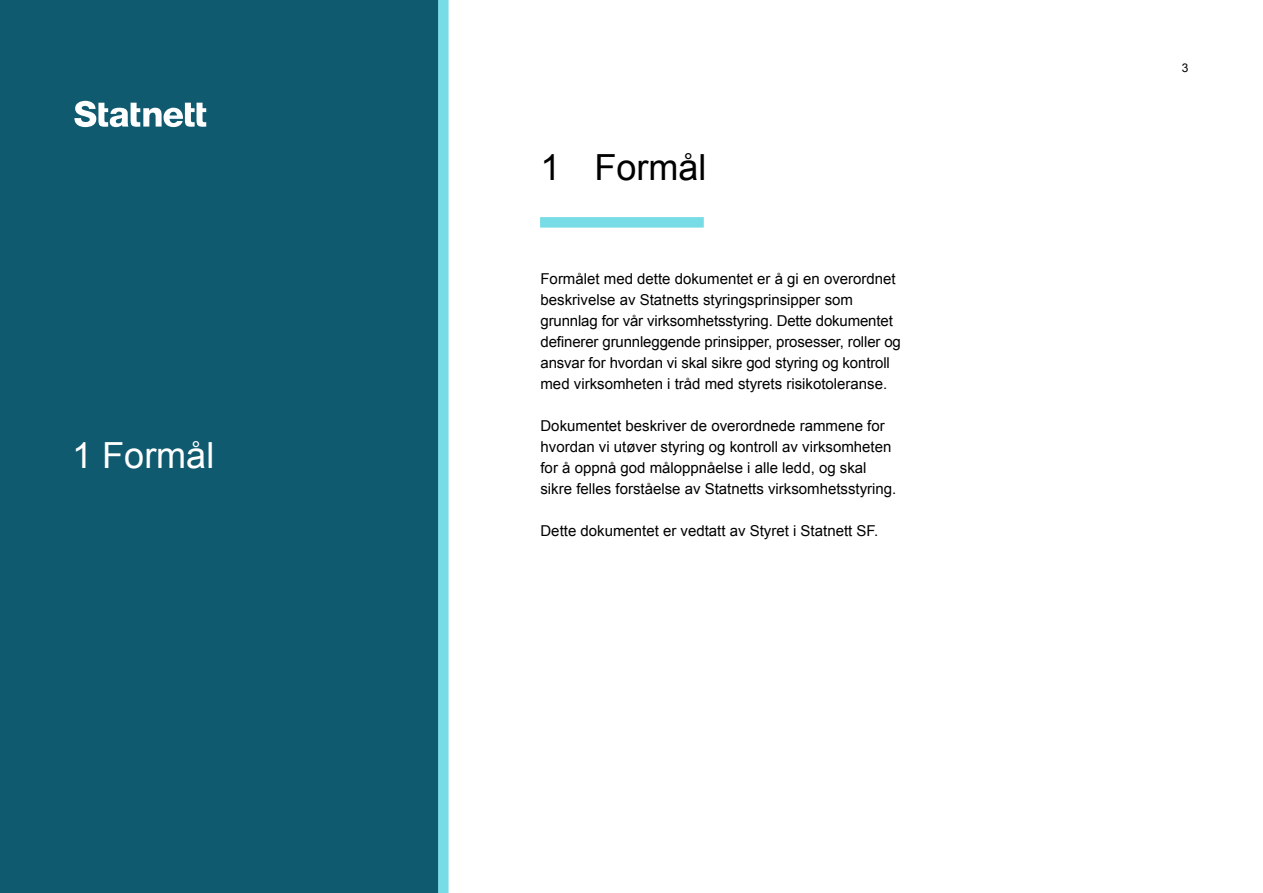
<style>
.page{position:relative;width:1263px;height:893px;background:#fff}
.page>*{position:absolute;margin:0;border:0;box-sizing:border-box;transform-origin:0 0}
.t1{font:36px "Arial";color:#000}
.t2{font:36px "Arial";color:#fff}
.t3{font:15px/21px "Arial";color:#000}
.t4{font:12px "Arial";color:#000}
</style>
<div class="page">
<div style="left:540px;top:217px;width:164px;height:11px;background:#78dce6"></div>
<div style="left:0;top:0;width:443px;height:893px;background:#105a6f"></div>
<div style="left:438px;top:0;width:11px;height:893px;background:#78dce6"></div>
<svg style="left:74px;top:101px;width:132px;height:26px"></svg>
<h1 class="t2" style="left:72px;top:432px;width:144px">1 Formål</h1>
<p class="t1" style="left:540px;top:144px;width:167px">1 Formål</p>
<p class="t3" style="left:540px;top:268px;width:362px">Formålet med dette dokumentet er å gi en overordnet beskrivelse av Statnetts styringsprinsipper som grunnlag for vår virksomhetsstyring. Dette dokumentet definerer grunnleggende prinsipper, prosesser, roller og ansvar for hvordan vi skal sikre god styring og kontroll med virksomheten i tråd med styrets risikotoleranse.</p>
<p class="t3" style="left:540px;top:415px;width:357px">Dokumentet beskriver de overordnede rammene for hvordan vi utøver styring og kontroll av virksomheten for å oppnå god måloppnåelse i alle ledd, og skal sikre felles forståelse av Statnetts virksomhetsstyring.</p>
<p class="t3" style="left:540px;top:520px;width:339px">Dette dokumentet er vedtatt av Styret i Statnett SF.</p>
<p class="t4" style="left:1182px;top:60px;width:8px">3</p>
</div>
